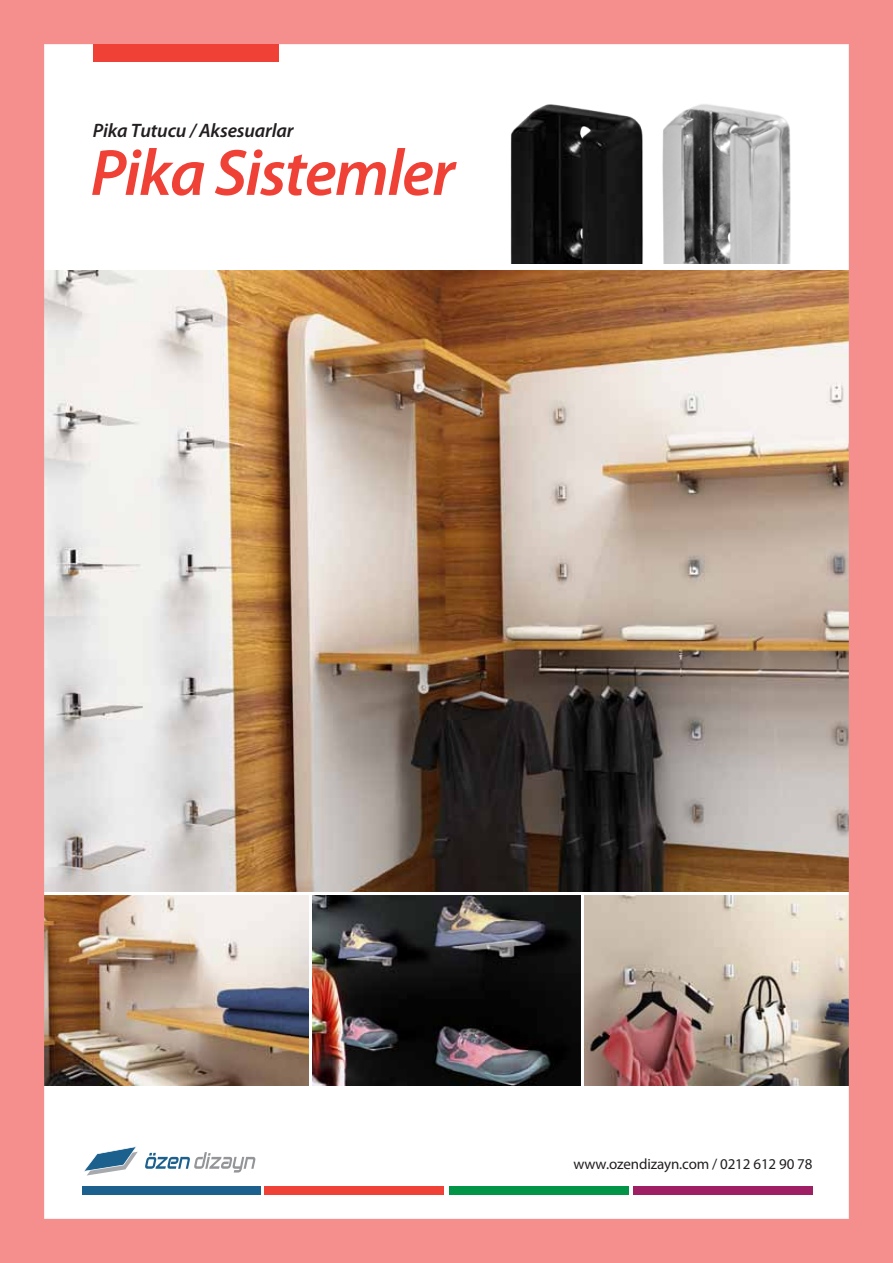
<style>
.page{position:relative;width:893px;height:1263px;background:#fff}
.page>*{position:absolute;margin:0;border:0;box-sizing:border-box;transform-origin:0 0}
.t1{font:italic 600 66px "Myriad Pro";letter-spacing:-.025em;color:#ef4136}
.t2{font:italic 600 19.5px "Myriad Pro";letter-spacing:-.01em;color:#231f20}
.t3{font:15px "Myriad Pro";letter-spacing:-.01em;color:#231f20}
</style>
<div class="page">
<img style="left:0;top:0;width:893px;height:1263px">
<div style="left:93px;top:44px;width:186px;height:17px;background:#ef4136"></div>
<div style="left:633px;top:1186px;width:179px;height:9px;background:#9e1f63"></div>
<div style="left:449px;top:1186px;width:179px;height:9px;background:#029547"></div>
<div style="left:265px;top:1186px;width:179px;height:9px;background:#ef4136"></div>
<div style="left:82px;top:1186px;width:178px;height:9px;background:#1c618d"></div>
<svg style="left:83px;top:1146px;width:55px;height:29px"></svg>
<svg style="left:145px;top:1152px;width:111px;height:20px"></svg>
<h2 class="t2" style="left:93px;top:118px;width:202px">Pika Tutucu / Aksesuarlar</h2>
<h1 class="t1" style="left:91px;top:131px;width:366px">Pika Sistemler</h1>
<p class="t3" style="left:574px;top:1155px;width:240px">www.ozendizayn.com / 0212 612 90 78</p>
</div>
